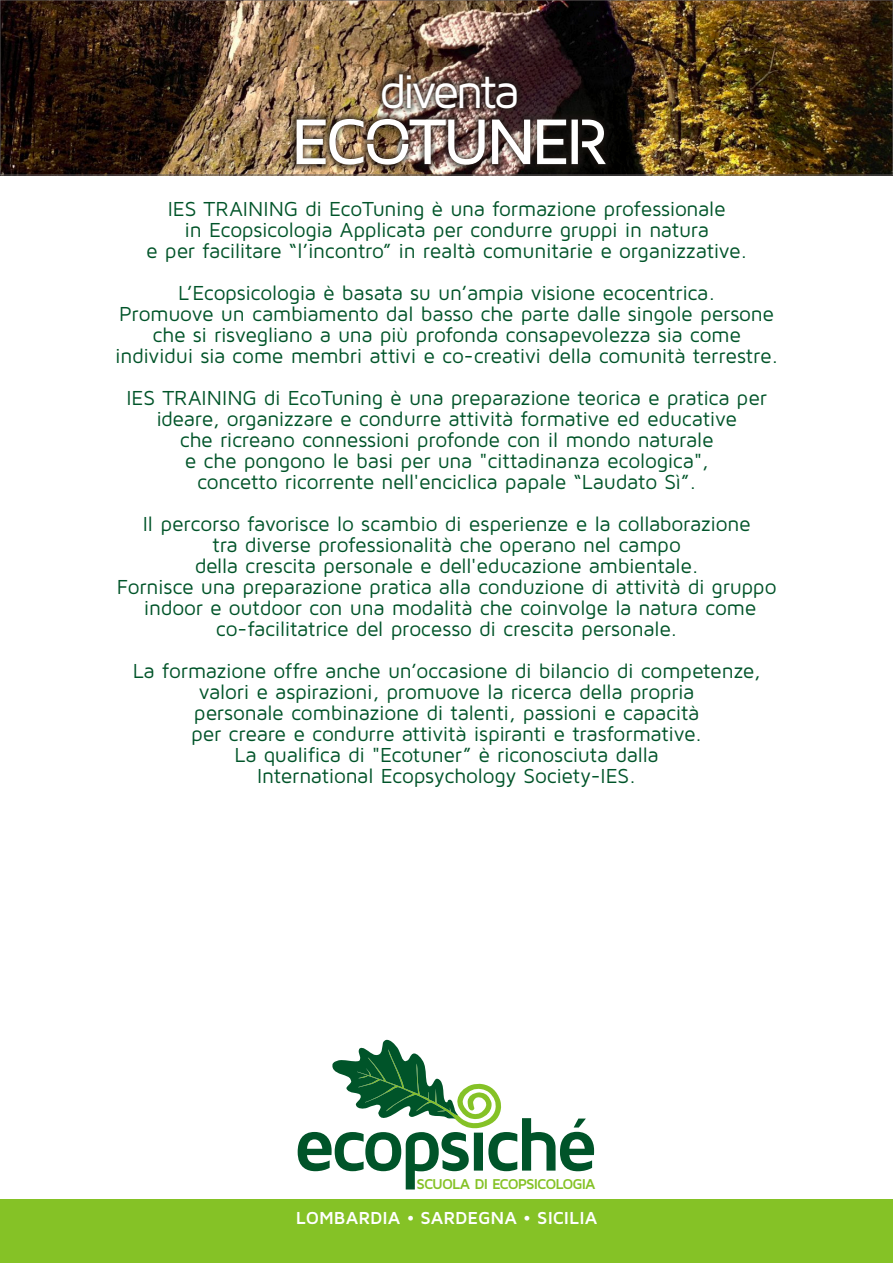
<style>
.page{position:relative;width:893px;height:1263px;background:#fff}
.page>*{position:absolute;margin:0;border:0;box-sizing:border-box;transform-origin:0 0}
.t1{font:66.75px "Maven Pro Stencil";letter-spacing:-.065em;color:#fff}
.t2{font:48.75px "Maven Pro";letter-spacing:-.08em;color:#fff}
.t3{font:21px/21px "Maven Pro";letter-spacing:-.015em;color:#005429;text-align:center}
.t4{font:700 18px "Maven Pro";color:#fff}
.t5{font:700 14.85px "Maven Pro";letter-spacing:-.07em;color:#85c226}
</style>
<div class="page">
<img style="left:2px;top:2px;width:889px;height:171px">
<div style="left:0;top:0;width:893px;height:175px;border:1px solid #615c5c"></div>
<img style="left:284px;top:68px;width:328px;height:103px">
<div style="left:0;top:1199px;width:893px;height:64px;background:#85c226"></div>
<svg style="left:298px;top:1039px;width:296px;height:150px"></svg>
<h2 class="t2" style="left:379px;top:69px;width:142px">diventa</h2>
<h1 class="t1" style="left:291px;top:100px;width:319px">ECOTUNER</h1>
<p class="t3" style="left:146px;top:199px;width:603px">IES TRAINING di EcoTuning è una formazione professionale<br>in Ecopsicologia Applicata per condurre gruppi in natura<br>e per facilitare “l’incontro” in realtà comunitarie e organizzative.</p>
<p class="t3" style="left:115px;top:283px;width:664px">L’Ecopsicologia è basata su un’ampia visione ecocentrica.<br>Promuove un cambiamento dal basso che parte dalle singole persone che si risvegliano a una più profonda consapevolezza sia come individui sia come membri attivi ?e co-creativi della comunità terrestre.</p>
<p class="t3" style="left:126px;top:388px;width:642px">IES TRAINING di EcoTuning è una preparazione teorica e pratica per ideare, organizzare e condurre attività formative ed educative<br>che ricreano connessioni profonde con il mondo naturale<br>e che pongono le basi per una "cittadinanza ecologica",<br>concetto ricorrente nell'enciclica papale “Laudato Sì”.</p>
<p class="t3" style="left:117px;top:514px;width:661px">Il percorso favorisce lo scambio di esperienze e la collaborazione<br>tra diverse professionalità che operano nel campo<br>della crescita personale e dell'educazione ambientale.<br>Fornisce una preparazione pratica alla conduzione di attività di gruppo indoor e outdoor con una modalità che coinvolge la natura come co-facilitatrice del processo di crescita personale.</p>
<p class="t3" style="left:133px;top:661px;width:629px">La formazione offre anche un’occasione di bilancio di competenze, valori e aspirazioni, promuove la ricerca della propria<br>personale combinazione di talenti, passioni e capacità<br>per creare e condurre attività ispiranti e trasformative.<br>La qualifica di "Ecotuner” è riconosciuta ?dalla<br>International Ecopsychology Society-IES.</p>
<p class="t5" style="left:417px;top:1177px;width:181px">SCUOLA DI ECOPSICOLOGIA</p>
<p class="t4" style="left:296px;top:1209px;width:303px">LOMBARDIA • SARDEGNA • SICILIA</p>
</div>
